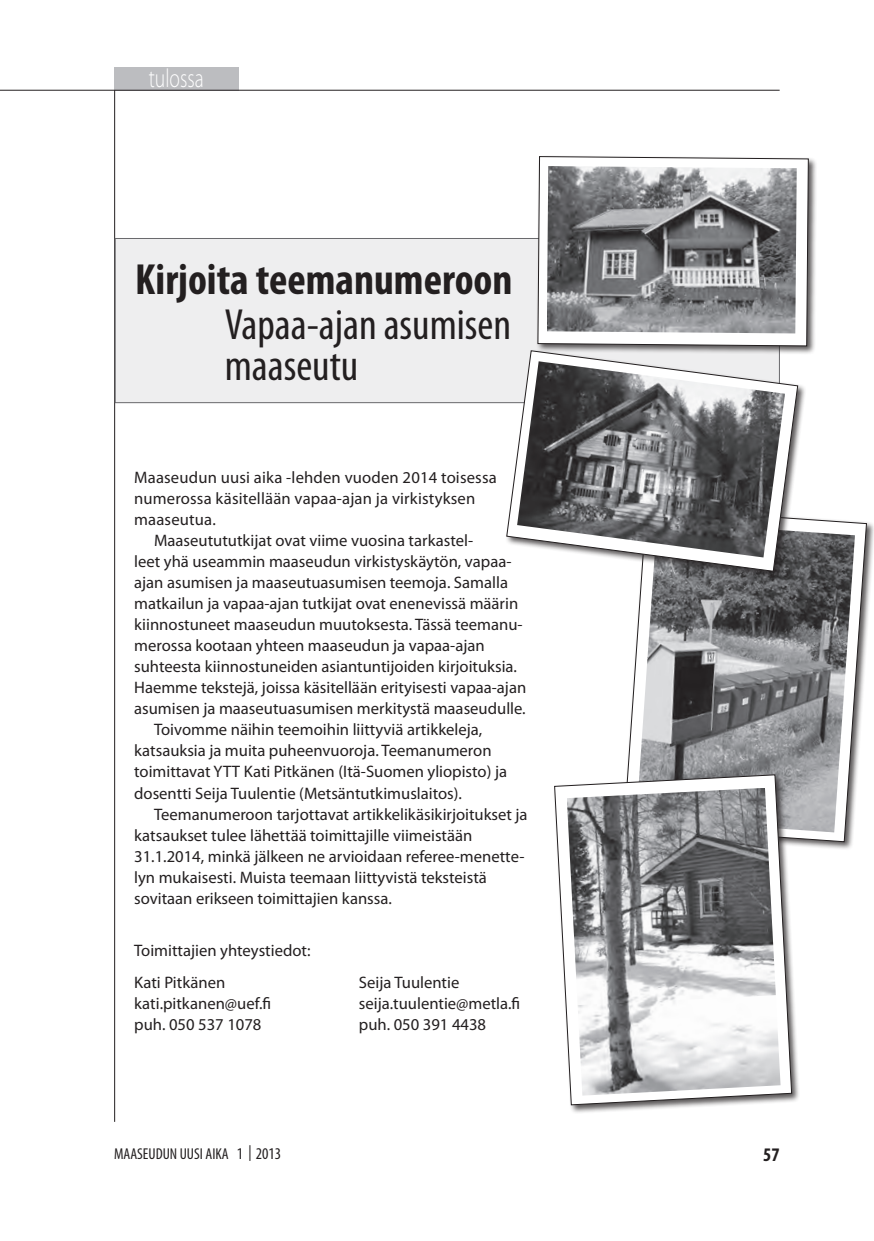
<style>
.page{position:relative;width:874px;height:1241px;background:#fff}
.page>*{position:absolute;margin:0;border:0;box-sizing:border-box;transform-origin:0 0}
.MUA_otsikko_hoikka{font:condensed 43.75px/40.2px "Myriad Pro";color:#231f20}
.MUA_otsikko{font:700 condensed 43.75px "Myriad Pro";color:#231f20}
.MUA_ylälaatikko{font:300 26.25px "Myriad Pro";color:#fff;scale:.75 1}
.t1{font:700 condensed 19.25px "Myriad Pro";color:#231f20}
.MUA_tiivistelmä{font:16.62px/21px "Myriad Pro";color:#231f20}
.MUA_tiivistelmä_ekak{font:16.62px/21px "Myriad Pro";color:#231f20}
.t2{font:condensed 15.75px "Myriad Pro";color:#231f20}
.s1{font-size:16.45px}
</style>
<div class="page">
<div style="left:622px;top:506px;width:251px;height:344px;background:#231f20;opacity:.75"></div>
<svg style="left:623px;top:507px;width:243px;height:335px"></svg>
<img style="left:636px;top:521px;width:218px;height:311px">
<div style="left:114px;top:67px;width:124px;height:23px;background:#bcbdc0"></div>
<hr style="left:114px;top:90px;width:1px;height:1031px;background:#231f20">
<div style="left:552px;top:773px;width:247px;height:340px;background:#231f20;opacity:.75"></div>
<svg style="left:554px;top:774px;width:237px;height:331px"></svg>
<img style="left:566px;top:787px;width:214px;height:308px">
<div style="left:115px;top:238px;width:664px;height:164px;background:#eeeeef"></div>
<div style="left:505px;top:349px;width:301px;height:231px;background:#231f20;opacity:.75"></div>
<svg style="left:506px;top:350px;width:291px;height:221px"></svg>
<img style="left:517px;top:361px;width:267px;height:196px">
<div style="left:535px;top:154px;width:282px;height:201px;background:#231f20;opacity:.75"></div>
<svg style="left:537px;top:156px;width:271px;height:190px"></svg>
<img style="left:546px;top:166px;width:250px;height:167px">
<hr style="left:0;top:90px;width:779px;height:1px;background:#231f20">
<p class="MUA_ylälaatikko" style="left:149px;top:62px;width:75px">tulossa</p>
<p class="MUA_otsikko" style="left:135px;top:252px;width:378px">Kirjoita teemanumeroon</p>
<p class="MUA_otsikko_hoikka" style="left:224px;top:304px;width:288px">Vapaa-ajan asumisen maaseutu</p>
<p class="MUA_tiivistelmä_ekak" style="left:134px;top:467px;width:364px">Maaseudun uusi aika -lehden vuoden 2014 toisessa numerossa käsitellään vapaa-ajan ja virkistyksen maaseutua.</p>
<p class="MUA_tiivistelmä" style="left:134px;top:530px;width:393px;text-indent:20px">Maaseutututkijat ovat viime vuosina tarkastel-<br>leet yhä useammin maaseudun virkistyskäytön, vapaa&shy;ajan asumisen ja maaseutuasumisen teemoja. Samalla matkailun ja vapaa-ajan tutkijat ovat enenevissä määrin kiinnostuneet maaseudun muutoksesta. Tässä teemanu&shy;merossa kootaan yhteen maaseudun ja vapaa-ajan suhteesta kiinnostuneiden asiantuntijoiden kirjoituksia.<br>Haemme tekstejä, joissa käsitellään erityisesti vapaa-ajan asumisen ja maaseutuasumisen merkitystä maaseudulle.</p>
<p class="MUA_tiivistelmä" style="left:134px;top:719px;width:374px;text-indent:20px">Toivomme näihin teemoihin liittyviä artikkeleja, katsauksia ja muita puheenvuoroja. Teemanumeron toimittavat YTT Kati Pitkänen (Itä-Suomen yliopisto) ja dosentti Seija Tuulentie (Metsäntutkimuslaitos).</p>
<p class="MUA_tiivistelmä" style="left:134px;top:803px;width:394px;text-indent:20px">Teemanumeroon tarjottavat artikkelikäsikirjoitukset ja katsaukset tulee lähettää toimittajille viimeistään 31.1.2014, minkä jälkeen ne arvioidaan referee-menette&shy;lyn mukaisesti. Muista teemaan liittyvistä teksteistä sovitaan erikseen toimittajien kanssa.</p>
<p class="MUA_tiivistelmä_ekak" style="left:134px;top:939px;width:178px">Toimittajien yhteystiedot:</p>
<p class="MUA_tiivistelmä_ekak" style="left:134px;top:971px;width:93px">Kati Pitkänen</p>
<p class="MUA_tiivistelmä_ekak" style="left:134px;top:992px;width:138px">kati.pitkanen@uef.fi</p>
<p class="MUA_tiivistelmä_ekak" style="left:134px;top:1013px;width:129px">puh. 050 537 1078</p>
<p class="MUA_tiivistelmä_ekak" style="left:359px;top:971px;width:102px">Seija Tuulentie</p>
<p class="MUA_tiivistelmä_ekak" style="left:359px;top:992px;width:163px">seija.tuulentie@metla.fi</p>
<p class="MUA_tiivistelmä_ekak" style="left:359px;top:1013px;width:129px">puh. 050 391 4438</p>
<p class="t2" style="left:114px;top:1143px;width:168px">MAASEUDUN UUSI AIKA <span class="s1">1</span> | <span class="s1">2013</span></p>
<p class="t1" style="left:762px;top:1142px;width:18px">57</p>
</div>
